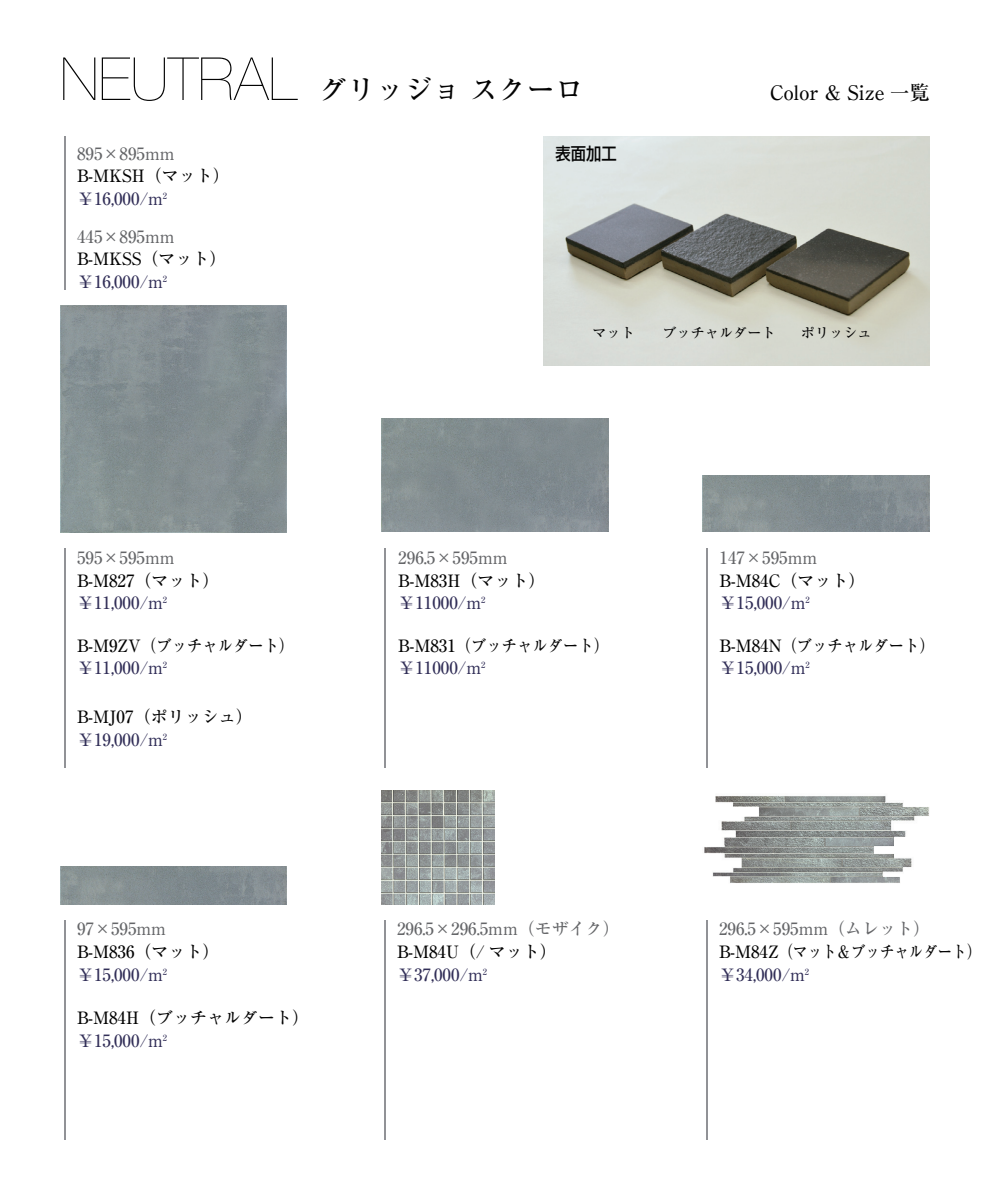
<style>
.page{position:relative;width:1000px;height:1200px;background:#fff}
.page>*{position:absolute;margin:0;border:0;box-sizing:border-box;transform-origin:0 0}
.t1{font:500 28.4px "Ryumin Pro";color:#030303}
.t2{font:500 19.8px "Ryumin Pro";color:#030303}
.t3{font:500 17px/22.6px "Ryumin Pro";color:#030303}
.t4{font:500 17px "Ryumin Pro";color:#656669}
.t5{font:500 17px "Shin Go";color:#030303;scale:.9 1}
.t6{font:500 14.2px "Ryumin Pro";color:#030303}
.s1{font-family:"Helvetica Neue";font-weight:200;font-size:59.6px}
.s2{color:#322f58}
</style>
<div class="page">
<img style="left:60px;top:306px;width:227px;height:226px">
<img style="left:60px;top:867px;width:227px;height:37px">
<img style="left:703px;top:475px;width:226px;height:57px">
<img style="left:381px;top:419px;width:227px;height:113px">
<hr style="left:64px;top:136px;width:2px;height:154px;background:#919296">
<hr style="left:64px;top:548px;width:2px;height:220px;background:#919296">
<hr style="left:64px;top:920px;width:2px;height:220px;background:#919296">
<hr style="left:384px;top:920px;width:2px;height:220px;background:#919296">
<hr style="left:384px;top:548px;width:2px;height:220px;background:#919296">
<hr style="left:706px;top:548px;width:2px;height:220px;background:#919296">
<img style="left:381px;top:791px;width:114px;height:113px">
<hr style="left:706px;top:920px;width:2px;height:220px;background:#919296">
<img style="left:544px;top:136px;width:385px;height:230px">
<img style="left:704px;top:796px;width:225px;height:87px">
<h1 class="t1" style="left:60px;top:67px;width:525px"><span class="s1">NEUTRAL</span> グリッジョ スクーロ</h1>
<p class="t4" style="left:77px;top:140px;width:99px">895×895mm</p>
<p class="t3" style="left:77px;top:163px;width:154px">B-MKSH（マット）<span class="s2">￥16,000/m</span><sup>2</sup></p>
<p class="t4" style="left:77px;top:223px;width:99px">445×895mm</p>
<p class="t3" style="left:77px;top:247px;width:151px">B-MKSS（マット）<span class="s2">￥16,000/m</span><sup>2</sup></p>
<p class="t5" style="left:556px;top:143px;width:70px">表面加工</p>
<p class="t2" style="left:770px;top:77px;width:161px">Color &amp; Size 一覧</p>
<p class="t4" style="left:77px;top:544px;width:99px">595×595mm</p>
<p class="t3" style="left:77px;top:568px;width:144px">B-M827（マット）<span class="s2">￥11,000/m</span><sup>2</sup></p>
<p class="t3" style="left:77px;top:633px;width:219px">B-M9ZV（ブッチャルダート）<span class="s2">￥11,000/m</span><sup>2</sup></p>
<p class="t3" style="left:77px;top:705px;width:177px">B-MJ07（ポリッシュ）<span class="s2">￥19,000/m</span><sup>2</sup></p>
<p class="t4" style="left:77px;top:916px;width:91px">97×595mm</p>
<p class="t3" style="left:77px;top:939px;width:144px">B-M836（マット）<span class="s2">￥15,000/m</span><sup>2</sup></p>
<p class="t3" style="left:77px;top:1006px;width:234px">B-M84H（ブッチャルダート）<span class="s2">￥15,000/m</span><sup>2</sup></p>
<p class="t6" style="left:592px;top:321px;width:44px">マット</p>
<p class="t6" style="left:662px;top:321px;width:115px">ブッチャルダート</p>
<p class="t6" style="left:801px;top:321px;width:72px">ポリッシュ</p>
<p class="t4" style="left:398px;top:544px;width:111px">296.5×595mm</p>
<p class="t3" style="left:398px;top:568px;width:149px">B-M83H（マット）<span class="s2">￥11000/m</span><sup>2</sup></p>
<p class="t3" style="left:398px;top:633px;width:212px">B-M831（ブッチャルダート）<span class="s2">￥11000/m</span><sup>2</sup></p>
<p class="t4" style="left:397px;top:916px;width:224px">296.5×296.5mm（モザイク）</p>
<p class="t3" style="left:397px;top:939px;width:161px">B-M84U（/ マット）<span class="s2">￥37,000/m</span><sup>2</sup></p>
<p class="t4" style="left:720px;top:544px;width:99px">147×595mm</p>
<p class="t3" style="left:720px;top:568px;width:147px">B-M84C（マット）<span class="s2">￥15,000/m</span><sup>2</sup></p>
<p class="t3" style="left:720px;top:633px;width:217px">B-M84N（ブッチャルダート）<span class="s2">￥15,000/m</span><sup>2</sup></p>
<p class="t4" style="left:719px;top:916px;width:213px">296.5×595mm（ムレット）</p>
<p class="t3" style="left:719px;top:939px;width:264px">B-M84Z（マット＆ブッチャルダート）<span class="s2">￥34,000/m</span><sup>2</sup></p>
</div>
